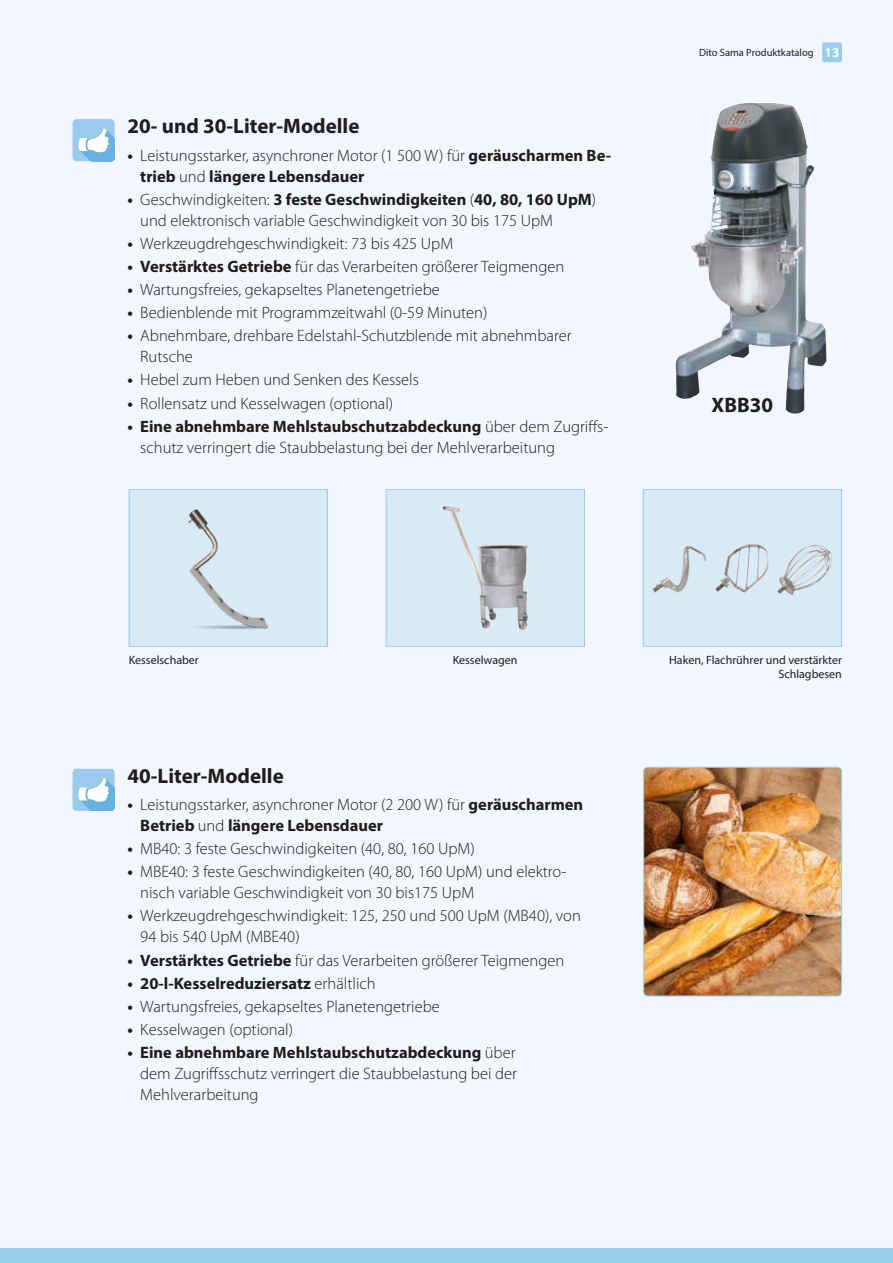
<style>
.page{position:relative;width:893px;height:1263px;background:#f3f7fd}
.page>*{position:absolute;margin:0;border:0;box-sizing:border-box;transform-origin:0 0}
.t1{font:700 21px "Myriad Pro";color:#1d1d1b}
.t2{font:300 16.5px/21px "Myriad Pro";color:#1d1d1b}
.t3{font:700 16.5px "Myriad Pro";color:#1d1d1b}
.t4{font:12px/13.5px "Myriad Pro";color:#1d1d1b;text-align:right}
.t5{font:10.5px "Myriad Pro";color:#1d1d1b}
.s1{font-weight:700}
.s2{font-weight:700;font-size:13.5px;color:#fff}
.s3{font-weight:300}
</style>
<div class="page">
<div style="left:0;top:1248px;width:893px;height:15px;background:#98ceeb"></div>
<img style="left:675px;top:103px;width:151px;height:311px">
<div style="left:822px;top:42px;width:20px;height:20px;background:#98ceeb;border-radius:2px"></div>
<svg style="left:72px;top:119px;width:43px;height:43px"></svg>
<svg style="left:72px;top:768px;width:43px;height:43px"></svg>
<svg style="left:128px;top:489px;width:200px;height:158px"></svg>
<svg style="left:642px;top:489px;width:200px;height:158px"></svg>
<svg style="left:385px;top:489px;width:200px;height:158px"></svg>
<img style="left:644px;top:767px;width:198px;height:229px">
<div style="left:643px;top:767px;width:199px;height:229px;border:1px solid #98ceeb;border-radius:4px"></div>
<p class="t1" style="left:128px;top:112px;width:233px">20- und 30-Liter-Modelle</p>
<p class="t2" style="left:140px;top:144px;width:472px;text-indent:-13px"><span class="s1">•</span> Leistungsstarker, asynchroner Motor (1 500 W) für <span class="s1">geräuscharmen Be‑ trieb</span> und <span class="s1">längere Lebensdauer</span></p>
<p class="t2" style="left:140px;top:188px;width:457px;text-indent:-13px"><span class="s1">•</span> Geschwindigkeiten: <span class="s1">3 feste Geschwindigkeiten</span> (<span class="s1">40, 80, 160 UpM</span>) und elektronisch variable Geschwindigkeit von 30 bis 175 UpM</p>
<p class="t2" style="left:128px;top:233px;width:327px"><span class="s1">•</span> Werkzeugdrehgeschwindigkeit: 73 bis 425 UpM</p>
<p class="t2" style="left:128px;top:256px;width:438px"><span class="s1">• Verstärktes Getriebe</span> für das Verarbeiten größerer Teigmengen</p>
<p class="t2" style="left:128px;top:279px;width:314px"><span class="s1">•</span> Wartungsfreies, gekapseltes Planetengetriebe</p>
<p class="t2" style="left:128px;top:302px;width:361px"><span class="s1">•</span> Bedienblende mit Programmzeitwahl (0-59 Minuten)</p>
<p class="t2" style="left:140px;top:325px;width:433px;text-indent:-13px"><span class="s1">•</span> Abnehmbare, drehbare Edelstahl-Schutzblende mit abnehmbarer<br>Rutsche</p>
<p class="t2" style="left:128px;top:369px;width:293px"><span class="s1">•</span> Hebel zum Heben und Senken des Kessels</p>
<p class="t2" style="left:128px;top:392px;width:267px"><span class="s1">•</span> Rollensatz und Kesselwagen (optional)</p>
<p class="t2" style="left:140px;top:416px;width:469px;text-indent:-13px"><span class="s1">• Eine abnehmbare Mehlstaubschutzabdeckung</span> über dem Zugriffs&shy;schutz verringert die Staubbelastung bei der Mehlverarbeitung</p>
<p class="t5" style="left:699px;top:46px;width:142px">Dito Sama Produktkatalog <span class="s2">13</span></p>
<p class="t1" style="left:712px;top:391px;width:63px">XBB30</p>
<p class="t4" style="left:129px;top:653px;width:72px">Kesselschaber</p>
<p class="t4" style="left:453px;top:653px;width:66px">Kesselwagen</p>
<p class="t4" style="left:669px;top:653px;width:174px">Haken, Flachrührer und verstärkter<br>Schlagbesen</p>
<p class="t1" style="left:128px;top:762px;width:158px">40-Liter-Modelle</p>
<p class="t2" style="left:140px;top:794px;width:444px;text-indent:-13px"><span class="s1">•</span> Leistungsstarker, asynchroner Motor (2 200 W) für <span class="s1">geräuscharmen<br>Betrieb</span> und <span class="s1">längere Lebensdauer</span></p>
<p class="t2" style="left:128px;top:838px;width:349px"><span class="s1">•</span> MB40: 3 feste Geschwindigkeiten (40, 80, 160 UpM)</p>
<p class="t2" style="left:140px;top:861px;width:428px;text-indent:-13px"><span class="s1">•</span> MBE40: 3 feste Geschwindigkeiten (40, 80, 160 UpM) und elektro&shy;nisch variable Geschwindigkeit von 30 bis175 UpM</p>
<p class="t2" style="left:140px;top:905px;width:442px;text-indent:-13px"><span class="s1">•</span> Werkzeugdrehgeschwindigkeit: 125, 250 und 500 UpM (MB40), von<br>94 bis 540 UpM (MBE40)</p>
<p class="t2" style="left:128px;top:949px;width:438px"><span class="s1">• Verstärktes Getriebe</span> für das Verarbeiten größerer Teigmengen</p>
<p class="t3" style="left:128px;top:972px;width:250px">• 20-l-Kesselreduziersatz <span class="s3">erhältlich</span></p>
<p class="t2" style="left:128px;top:996px;width:314px"><span class="s1">•</span> Wartungsfreies, gekapseltes Planetengetriebe</p>
<p class="t2" style="left:128px;top:1019px;width:167px"><span class="s1">•</span> Kesselwagen (optional)</p>
<p class="t2" style="left:140px;top:1042px;width:378px;text-align:justify;text-indent:-13px"><span class="s1">• Eine abnehmbare Mehlstaubschutzabdeckung</span> über dem Zugriffsschutz verringert die Staubbelastung bei der Mehlverarbeitung</p>
</div>
